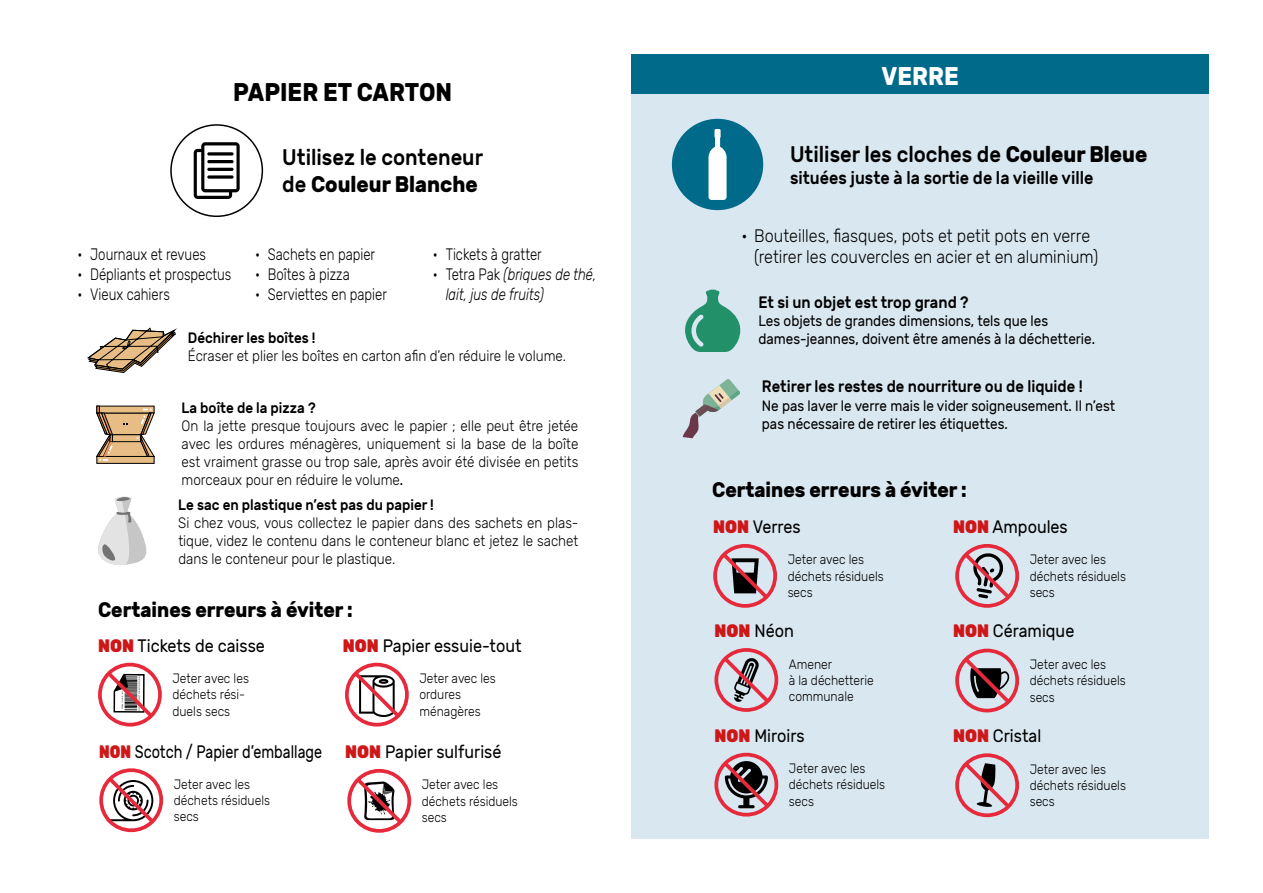
<style>
.page{position:relative;width:1263px;height:893px;background:#fff}
.page>*{position:absolute;margin:0;border:0;box-sizing:border-box;transform-origin:0 0}
.t1{font:700 25.5px "Rubik";color:#000;scale:.9 1}
.t2{font:700 25.5px "Rubik";color:#fff;scale:.9 1}
.t3{font:500 22.5px/27px "Rubik";color:#000;scale:.9 1}
.t4{font:700 21px "Rubik";color:#000;scale:.9 1}
.t5{font:18px "Rubik";color:#000;scale:.9 1}
.t6{font:300 18px/21.6px "Rubik";color:#000;scale:.9 1}
.t7{font:500 18px "Rubik";color:#000;scale:.9 1}
.t8{font:18px "Rubik";color:#000;scale:.8 1}
.t9{font:300 16.5px "Rubik";color:#000;scale:.8 1}
.t10{font:500 16.5px "Rubik";color:#000;scale:.9 1}
.t11{font:italic 300 16.5px/19.8px "Rubik";color:#000;scale:.8 1}
.t12{font:300 15px/18px "Rubik";color:#000;text-align:justify;scale:.9 1}
.t13{font:15px/18px "Rubik";color:#000;scale:.9 1}
.t14{font:500 15px "Rubik";color:#000;scale:.9 1}
.t15{font:300 13.5px/16.2px "Rubik";color:#000;scale:.9 1}
.s1{font-weight:700}
.s2{font-style:normal}
.s3{font-weight:400}
.s4{font-weight:900;color:#cd1719}
</style>
<div class="page">
<div style="left:631px;top:93px;width:578px;height:746px;background:#d9e7f0"></div>
<div style="left:631px;top:54px;width:578px;height:39px;background:#006a8b"></div>
<div style="left:170px;top:124px;width:93px;height:93px;border:2px solid #000;border-radius:50%"></div>
<svg style="left:194px;top:142px;width:46px;height:57px"></svg>
<svg style="left:207px;top:152px;width:27px;height:4px"></svg>
<hr style="left:207px;top:160px;width:27px;height:3px;background:#000;border-radius:2px">
<hr style="left:207px;top:168px;width:27px;height:3px;background:#000;border-radius:2px">
<svg style="left:207px;top:175px;width:27px;height:4px"></svg>
<div style="left:672px;top:119px;width:91px;height:91px;background:#006a8b;border-radius:50%"></div>
<svg style="left:708px;top:129px;width:19px;height:71px"></svg>
<svg style="left:714px;top:648px;width:64px;height:64px"></svg>
<svg style="left:714px;top:753px;width:64px;height:63px"></svg>
<svg style="left:713px;top:544px;width:64px;height:64px"></svg>
<svg style="left:955px;top:649px;width:64px;height:63px"></svg>
<svg style="left:955px;top:753px;width:64px;height:64px"></svg>
<svg style="left:955px;top:544px;width:64px;height:64px"></svg>
<svg style="left:685px;top:290px;width:55px;height:62px"></svg>
<svg style="left:683px;top:379px;width:57px;height:59px"></svg>
<svg style="left:347px;top:769px;width:64px;height:64px"></svg>
<svg style="left:345px;top:663px;width:64px;height:63px"></svg>
<svg style="left:87px;top:143px;width:92px;height:690px"></svg>
<h1 class="t1" style="left:233px;top:77px;width:245px">PAPIER ET CARTON</h1>
<h1 class="t2" style="left:881px;top:61px;width:87px">VERRE</h1>
<h2 class="t3" style="left:282px;top:144px;width:225px">Utilisez le conteneur de <span class="s1">Couleur Blanche</span></h2>
<h2 class="t3" style="left:790px;top:142px;width:399px">Utiliser les cloches de <span class="s1">Couleur Bleue</span></h2>
<p class="t7" style="left:790px;top:167px;width:339px">situées juste à la sortie de la vieille ville</p>
<p class="t9" style="left:77px;top:245px;width:162px">• Journaux et revues</p>
<p class="t9" style="left:77px;top:265px;width:194px">• Dépliants et prospectus</p>
<p class="t9" style="left:77px;top:285px;width:117px">• Vieux cahiers</p>
<p class="t9" style="left:255px;top:245px;width:152px">• Sachets en papier</p>
<p class="t9" style="left:255px;top:265px;width:120px">• Boîtes à pizza</p>
<p class="t9" style="left:255px;top:285px;width:166px">• Serviettes en papier</p>
<p class="t9" style="left:433px;top:245px;width:138px">• Tickets à gratter</p>
<p class="t11" style="left:446px;top:265px;width:190px;text-indent:-13px"><span class="s2">• Tetra Pak</span> (briques de thé, lait, jus de fruits)</p>
<p class="t14" style="left:188px;top:329px;width:143px">Déchirer les boîtes !</p>
<p class="t12" style="left:188px;top:347px;width:422px">Écraser et plier les boîtes en carton afin d’en réduire le volume.</p>
<p class="t14" style="left:182px;top:399px;width:150px">La boîte de la pizza ?</p>
<p class="t12" style="left:182px;top:417px;width:442px">On la jette presque toujours avec le papier ; elle peut être jetée avec les ordures ménagères, uniquement si la base de la boîte est vraiment grasse ou trop sale, après avoir été divisée en petits morceaux pour en réduire le volume<span class="s3">.</span></p>
<p class="t14" style="left:178px;top:496px;width:285px">Le sac en plastique n’est pas du papier !</p>
<p class="t12" style="left:178px;top:514px;width:446px">Si chez vous, vous collectez le papier dans des sachets en plas&shy;tique, videz le contenu dans le conteneur blanc et jetez le sachet dans le conteneur pour le plastique.</p>
<h3 class="t4" style="left:98px;top:598px;width:285px">Certaines erreurs à éviter :</h3>
<p class="t5" style="left:343px;top:636px;width:200px"><span class="s4">NON</span> Papier essuie-tout</p>
<p class="t15" style="left:419px;top:671px;width:86px">Jeter avec les ordures ménagères</p>
<p class="t5" style="left:98px;top:636px;width:187px"><span class="s4">NON</span> Tickets de caisse</p>
<p class="t15" style="left:172px;top:671px;width:86px">Jeter avec les déchets rési&shy;duels secs</p>
<p class="t8" style="left:99px;top:741px;width:280px"><span class="s4">NON</span> Scotch / Papier d’emballage</p>
<p class="t15" style="left:174px;top:776px;width:109px">Jeter avec les déchets résiduels secs</p>
<p class="t5" style="left:345px;top:741px;width:175px"><span class="s4">NON</span> Papier sulfurisé</p>
<p class="t15" style="left:422px;top:777px;width:108px">Jeter avec les déchets résiduels secs</p>
<p class="t6" style="left:754px;top:225px;width:384px;text-indent:-13px">• Bouteilles, fiasques, pots et petit pots en verre (retirer les couvercles en acier et en aluminium)</p>
<p class="t10" style="left:758px;top:293px;width:235px">Et si un objet est trop grand ?</p>
<p class="t13" style="left:758px;top:313px;width:376px">Les objets de grandes dimensions, tels que les dames-jeannes, doivent être amenés à la déchetterie.</p>
<p class="t10" style="left:762px;top:377px;width:358px">Retirer les restes de nourriture ou de liquide !</p>
<p class="t13" style="left:762px;top:397px;width:394px">Ne pas laver le verre mais le vider soigneusement. Il n’est pas nécessaire de retirer les étiquettes.</p>
<h3 class="t4" style="left:712px;top:477px;width:285px">Certaines erreurs à éviter :</h3>
<p class="t5" style="left:713px;top:517px;width:99px"><span class="s4">NON</span> Verres</p>
<p class="t15" style="left:788px;top:552px;width:108px">Jeter avec les déchets résiduels secs</p>
<p class="t5" style="left:714px;top:621px;width:90px"><span class="s4">NON</span> Néon</p>
<p class="t15" style="left:789px;top:656px;width:96px">Amener<br>à la déchetterie communale</p>
<p class="t5" style="left:714px;top:726px;width:102px"><span class="s4">NON</span> Miroirs</p>
<p class="t15" style="left:789px;top:761px;width:109px">Jeter avec les déchets résiduels secs</p>
<p class="t5" style="left:953px;top:517px;width:129px"><span class="s4">NON</span> Ampoules</p>
<p class="t15" style="left:1030px;top:552px;width:109px">Jeter avec les déchets résiduels secs</p>
<p class="t5" style="left:953px;top:621px;width:136px"><span class="s4">NON</span> Céramique</p>
<p class="t15" style="left:1030px;top:657px;width:108px">Jeter avec les déchets résiduels secs</p>
<p class="t5" style="left:953px;top:726px;width:100px"><span class="s4">NON</span> Cristal</p>
<p class="t15" style="left:1030px;top:761px;width:109px">Jeter avec les déchets résiduels secs</p>
</div>
